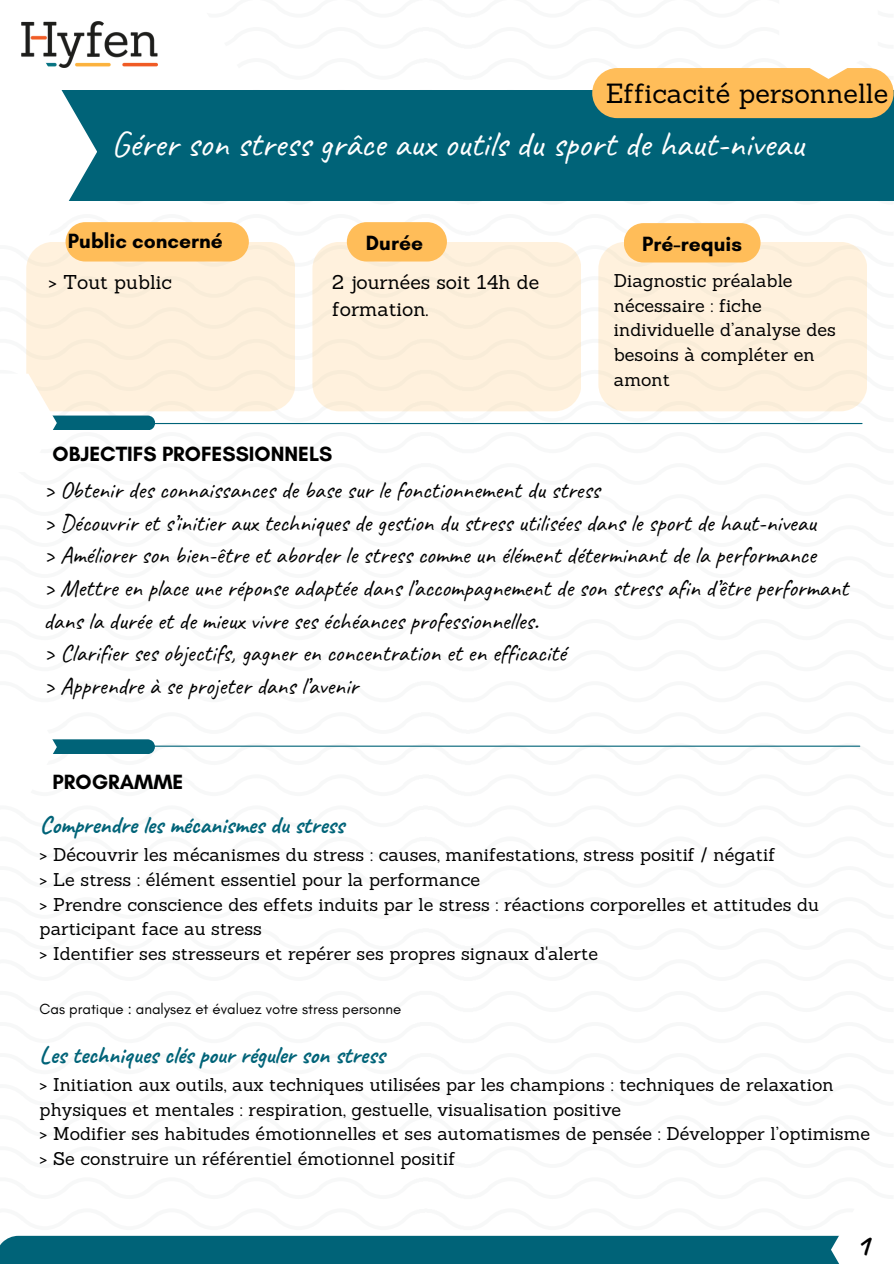
<style>
.page{position:relative;width:894px;height:1264px;background:#fff}
.page>*{position:absolute;margin:0;border:0;box-sizing:border-box;transform-origin:0 0}
.t1{font:36px "Caveat";color:#fff}
.t2{font:700 30px "Caveat";color:#000}
.t3{font:27px "Sanchez";color:#000}
.t4{font:24px/32.7px "Caveat";color:#000}
.t5{font:700 24px "Caveat";color:#006378}
.t6{font:700 21px "Glacial Indifference";color:#000}
.t7{font:19.5px/27px "Sanchez";color:#000}
.t8{font:18px/24.8px "Sanchez";color:#000}
.t9{font:15px "Glacial Indifference";color:#000}
</style>
<div class="page">
<img style="left:21px;top:22px;width:136px;height:45px">
<div style="left:0;top:90px;width:893px;height:110px;background:#006378"></div>
<div style="left:592px;top:68px;width:301px;height:50px;background:#ffbd59;border-radius:25px"></div>
<div style="left:0;top:61px;width:97px;height:182px;background:#fff"></div>
<svg style="left:66px;top:222px;width:183px;height:20px;background:#fec061"></svg>
<svg style="left:26px;top:242px;width:269px;height:169px;background:#feecd2"></svg>
<div style="left:312px;top:242px;width:269px;height:169px;background:#fff1dd;border-radius:27px"></div>
<div style="left:598px;top:242px;width:269px;height:169px;background:#fff1dd;border-radius:27px"></div>
<svg style="left:347px;top:222px;width:100px;height:39px;background:#fec165"></svg>
<svg style="left:624px;top:223px;width:136px;height:39px;background:#fec061"></svg>
<svg style="left:57px;top:415px;width:98px;height:15px"></svg>
<div style="left:0;top:373px;width:57px;height:99px;background:#fff"></div>
<svg style="left:57px;top:739px;width:98px;height:15px"></svg>
<hr style="left:142px;top:423px;width:719px;height:1px;background:#006378">
<hr style="left:140px;top:745px;width:719px;height:1px;background:#006378">
<div style="left:0;top:1235px;width:893px;height:28px;background:#006378"></div>
<div style="left:830px;top:1200px;width:63px;height:63px;background:#fff"></div>
<div style="left:779px;top:0;width:98px;height:79px;background:#fff"></div>
<p class="t3" style="left:605px;top:75px;width:284px">Efficacité personnelle</p>
<p class="t1" style="left:111px;top:121px;width:694px">Gérer son stress grâce aux outils du sport de haut-niveau</p>
<p class="t6" style="left:68px;top:228px;width:156px">Public concerné</p>
<p class="t6" style="left:366px;top:229px;width:59px">Durée</p>
<p class="t6" style="left:642px;top:230px;width:101px">Pré-requis</p>
<p class="t7" style="left:48px;top:268px;width:125px">&gt; Tout public</p>
<p class="t7" style="left:332px;top:268px;width:208px">2 journées soit 14h de formation.</p>
<p class="t8" style="left:613px;top:268px;width:223px">Diagnostic préalable nécessaire : fiche individuelle d’analyse des besoins à compléter en amont</p>
<p class="t6" style="left:53px;top:441px;width:281px">OBJECTIFS PROFESSIONNELS</p>
<p class="t4" style="left:44px;top:474px;width:806px">&gt; Obtenir des connaissances de base sur le fonctionnement du stress<br>&gt; Découvrir et s’initier aux techniques de gestion du stress utilisées dans le sport de haut-niveau<br>&gt; Améliorer son bien-être et aborder le stress comme un élément déterminant de la performance<br>&gt; Mettre en place une réponse adaptée dans l’accompagnement de son stress afin d’être performant dans la durée et de mieux vivre ses échéances professionnelles.<br>&gt; Clarifier ses objectifs, gagner en concentration et en efficacité<br>&gt; Apprendre à se projeter dans l’avenir</p>
<h2 class="t6" style="left:53px;top:769px;width:132px">PROGRAMME</h2>
<h1 class="t5" style="left:40px;top:810px;width:306px">Comprendre les mécanismes du stress</h1>
<h5 class="t8" style="left:40px;top:842px;width:737px">&gt; Découvrir les mécanismes du stress : causes, manifestations, stress positif / négatif</h5>
<h5 class="t8" style="left:40px;top:867px;width:442px">&gt; Le stress : élément essentiel pour la performance</h5>
<h5 class="t8" style="left:40px;top:891px;width:780px">&gt; Prendre conscience des effets induits par le stress : réactions corporelles et attitudes du participant face au stress</h5>
<h6 class="t8" style="left:40px;top:941px;width:559px">&gt; Identifier ses stresseurs et repérer ses propres signaux d'alerte</h6>
<h6 class="t9" style="left:40px;top:999px;width:363px">Cas pratique : analysez et évaluez votre stress personne</h6>
<p class="t5" style="left:40px;top:1039px;width:346px">Les techniques clés pour réguler son stress</p>
<h4 class="t8" style="left:40px;top:1071px;width:795px">&gt; Initiation aux outils, aux techniques utilisées par les champions : techniques de relaxation physiques et mentales : respiration, gestuelle, visualisation positive</h4>
<h3 class="t8" style="left:40px;top:1121px;width:831px">&gt; Modifier ses habitudes émotionnelles et ses automatismes de pensée : Développer l’optimisme</h3>
<h4 class="t8" style="left:40px;top:1146px;width:417px">&gt; Se construire un référentiel émotionnel positif</h4>
<p class="t2" style="left:855px;top:1226px;width:15px">1</p>
</div>
